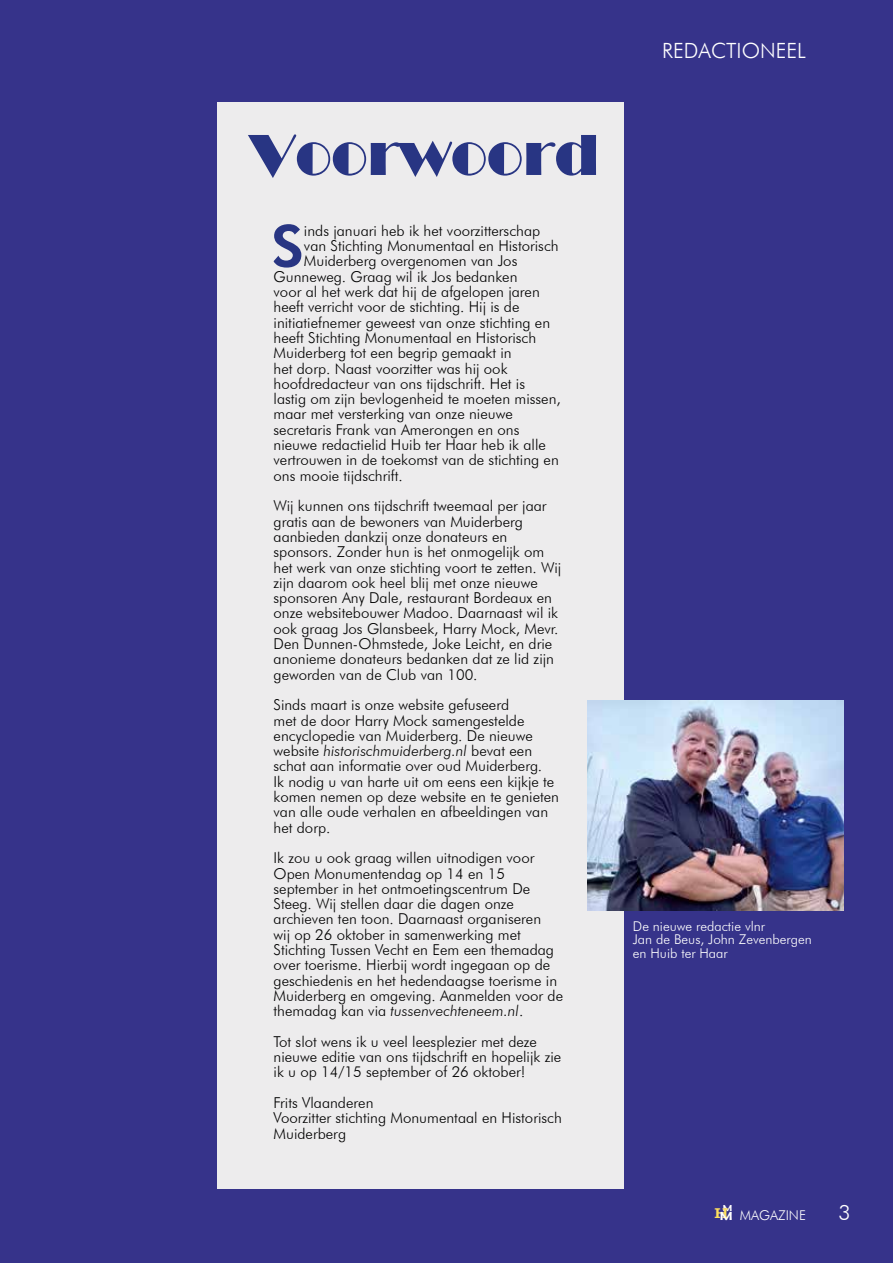
<style>
.page{position:relative;width:893px;height:1263px;background:#322f88}
.page>*{position:absolute;margin:0;border:0;box-sizing:border-box;transform-origin:0 0}
.t1{font:60px "Broadway";color:#283583}
.t2{font:800 57.75px "Futura BT";color:#283583}
.t3{font:300 21px "Futura BT";color:#fff}
.t4{font:300 15px/15.3px "Futura BT";color:#000}
.t5{font:300 13.5px/13.5px "Futura BT";color:#fff}
.t6{font:8.7px "Berlin Sans FB";color:#fff;scale:1.38 1}
.s1{font-style:italic}
.s2{font-family:"Berlin Sans FB";font-weight:400;font-size:11.85px}
</style>
<div class="page">
<hr style="left:0;top:0;width:1px;height:1263px;background:#cd1719">
<div style="left:218px;top:102px;width:406px;height:1086px;background:#edeced"></div>
<img style="left:587px;top:700px;width:257px;height:211px">
<h1 class="t1" style="left:248px;top:120px;width:353px">Voorwoord</h1>
<h2 class="t2" style="left:272px;top:211px;width:34px">S</h2>
<p class="t4" style="left:304px;top:223px;width:238px">inds januari heb ik het voorzitterschap</p>
<p class="t4" style="left:304px;top:238px;width:256px">van Stichting Monumentaal en Historisch</p>
<p class="t4" style="left:304px;top:253px;width:215px">Muiderberg overgenomen van Jos</p>
<p class="t4" style="left:274px;top:269px;width:245px">Gunneweg. Graag wil ik Jos bedanken</p>
<p class="t4" style="left:274px;top:284px;width:268px">voor al het werk dat hij de afgelopen jaren</p>
<p class="t4" style="left:274px;top:299px;width:247px">heeft verricht voor de stichting. Hij is de</p>
<p class="t4" style="left:274px;top:315px;width:278px">initiatiefnemer geweest van onze stichting en</p>
<p class="t4" style="left:274px;top:330px;width:264px">heeft Stichting Monumentaal en Historisch</p>
<p class="t4" style="left:274px;top:345px;width:240px">Muiderberg tot een begrip gemaakt in</p>
<p class="t4" style="left:274px;top:360px;width:235px">het dorp. Naast voorzitter was hij ook</p>
<p class="t4" style="left:274px;top:376px;width:253px">hoofdredacteur van ons tijdschrift. Het is</p>
<p class="t4" style="left:274px;top:391px;width:289px">lastig om zijn bevlogenheid te moeten missen,</p>
<p class="t4" style="left:274px;top:406px;width:241px">maar met versterking van onze nieuwe</p>
<p class="t4" style="left:274px;top:422px;width:247px">secretaris Frank van Amerongen en ons</p>
<p class="t4" style="left:274px;top:437px;width:274px">nieuwe redactielid Huib ter Haar heb ik alle</p>
<p class="t4" style="left:274px;top:452px;width:287px">vertrouwen in de toekomst van de stichting en</p>
<p class="t4" style="left:274px;top:468px;width:131px">ons mooie tijdschrift.</p>
<p class="t4" style="left:274px;top:498px;width:289px">Wij kunnen ons tijdschrift tweemaal per jaar gratis aan de bewoners van Muiderberg aanbieden dankzij onze donateurs en sponsors. Zonder hun is het onmogelijk om het werk van onze stichting voort te zetten. Wij zijn daarom ook heel blij met onze nieuwe sponsoren Any Dale, restaurant Bordeaux en onze websitebouwer Madoo. Daarnaast wil ik ook graag Jos Glansbeek, Harry Mock, Mevr.<br>Den Dunnen-Ohmstede, Joke Leicht, en drie anonieme donateurs bedanken dat ze lid zijn geworden van de Club van 100.</p>
<p class="t4" style="left:274px;top:697px;width:287px">Sinds maart is onze website gefuseerd<br>met de door Harry Mock samengestelde encyclopedie van Muiderberg. De nieuwe website <span class="s1">historischmuiderberg.nl</span> bevat een schat aan informatie over oud Muiderberg.<br>Ik nodig u van harte uit om eens een kijkje te komen nemen op deze website en te genieten van alle oude verhalen en afbeeldingen van het dorp.</p>
<p class="t4" style="left:274px;top:850px;width:291px">Ik zou u ook graag willen uitnodigen voor Open Monumentendag op 14 en 15 september in het ontmoetingscentrum De Steeg. Wij stellen daar die dagen onze archieven ten toon. Daarnaast organiseren<br>wij op 26 oktober in samenwerking met Stichting Tussen Vecht en Eem een themadag over toerisme. Hierbij wordt ingegaan op de geschiedenis en het hedendaagse toerisme in Muiderberg en omgeving. Aanmelden voor de themadag kan via <span class="s1">tussenvechteneem.nl</span>.</p>
<p class="t4" style="left:274px;top:1034px;width:289px">Tot slot wens ik u veel leesplezier met deze nieuwe editie van ons tijdschrift en hopelijk zie ik u op 14/15 september of 26 oktober!</p>
<p class="t4" style="left:274px;top:1095px;width:290px">Frits Vlaanderen<br>Voorzitter stichting Monumentaal en Historisch<br>Muiderberg</p>
<h3 class="t3" style="left:662px;top:38px;width:145px">REDACTIONEEL</h3>
<p class="t5" style="left:633px;top:919px;width:180px">De nieuwe redactie vlnr<br>Jan de Beus, John Zevenbergen en Huib ter Haar</p>
<p class="t6" style="left:723px;top:1203px;width:8px">M</p>
<p class="t5" style="left:715px;top:1208px;width:93px"><sup>H</sup><span class="s2">M</span> MAGAZINE</p>
<h3 class="t3" style="left:838px;top:1199px;width:14px">3</h3>
</div>
